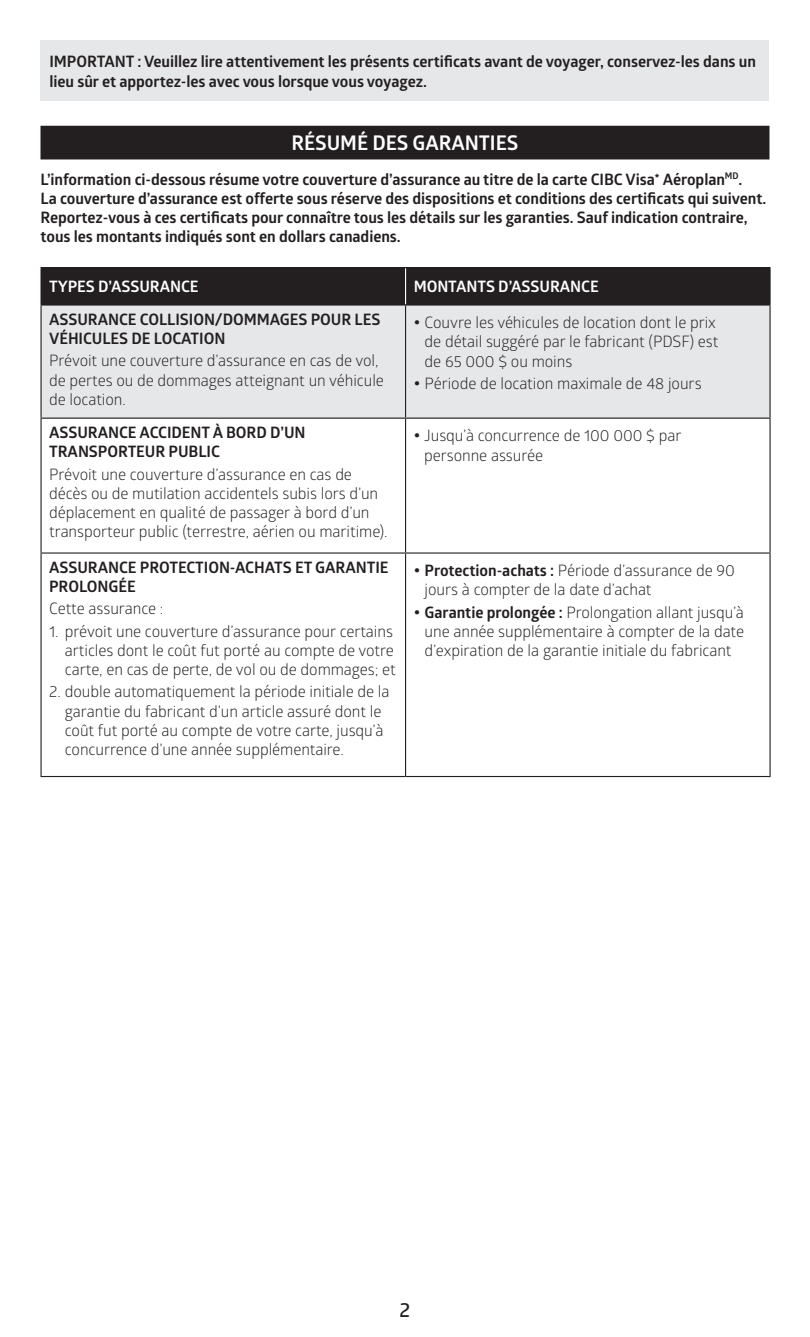
<style>
.page{position:relative;width:810px;height:1337px;background:#fff}
.page>*{position:absolute;margin:0;border:0;box-sizing:border-box;transform-origin:0 0}
.t1{font:700 20.25px "Glober";letter-spacing:-.005em;color:#fff}
.t2{font:600 20.25px "Glober";color:#231f20}
.t3{font:15.75px/19.1px "Glober";letter-spacing:-.005em;color:#231f20}
.t4{font:700 15.75px/19.1px "Glober";letter-spacing:-.005em;color:#231f20}
.t5{font:700 15.75px "Glober";letter-spacing:-.005em;color:#fff}
.s1{font-weight:700;font-size:20.25px}
.s2{font-weight:700}
</style>
<div class="page">
<div style="left:40px;top:40px;width:730px;height:61px;background:#e6e7e9"></div>
<div style="left:41px;top:305px;width:365px;height:113px;background:#e6e7e9"></div>
<div style="left:406px;top:305px;width:364px;height:113px;background:#e6e7e9"></div>
<div style="left:41px;top:268px;width:365px;height:37px;background:#231f20"></div>
<div style="left:406px;top:268px;width:364px;height:37px;background:#231f20"></div>
<hr style="left:40px;top:267px;width:366px;height:1px;background:#231f20">
<hr style="left:40px;top:268px;width:2px;height:36px;background:#231f20">
<hr style="left:40px;top:305px;width:2px;height:112px;background:#231f20">
<hr style="left:40px;top:419px;width:2px;height:133px;background:#231f20">
<hr style="left:40px;top:553px;width:2px;height:223px;background:#231f20">
<hr style="left:40px;top:776px;width:366px;height:1px;background:#231f20">
<hr style="left:406px;top:776px;width:365px;height:1px;background:#231f20">
<hr style="left:405px;top:305px;width:1px;height:112px;background:#231f20">
<hr style="left:770px;top:305px;width:1px;height:112px;background:#231f20">
<hr style="left:405px;top:419px;width:1px;height:133px;background:#231f20">
<hr style="left:770px;top:419px;width:1px;height:133px;background:#231f20">
<hr style="left:405px;top:553px;width:1px;height:223px;background:#231f20">
<hr style="left:770px;top:553px;width:1px;height:223px;background:#231f20">
<hr style="left:406px;top:267px;width:365px;height:1px;background:#231f20">
<hr style="left:770px;top:268px;width:1px;height:36px;background:#231f20">
<hr style="left:405px;top:268px;width:1px;height:36px;background:#fff">
<hr style="left:40px;top:304px;width:366px;height:1px;background:#231f20">
<hr style="left:406px;top:304px;width:365px;height:1px;background:#231f20">
<hr style="left:40px;top:417px;width:366px;height:2px;background:#231f20">
<hr style="left:406px;top:417px;width:365px;height:2px;background:#231f20">
<hr style="left:40px;top:552px;width:366px;height:1px;background:#231f20">
<hr style="left:406px;top:552px;width:365px;height:1px;background:#231f20">
<div style="left:40px;top:126px;width:730px;height:33px;background:#231f20"></div>
<p class="t4" style="left:50px;top:51px;width:708px;line-height:20.2px">IMPORTANT : Veuillez lire attentivement les présents certificats avant de voyager, conservez-les dans un lieu sûr et apportez-les avec vous lorsque vous voyagez.</p>
<p class="t1" style="left:292px;top:129px;width:228px">RÉSUMÉ DES GARANTIES</p>
<p class="t4" style="left:40px;top:169px;width:727px">L’information ci-dessous résume votre couverture d’assurance au titre de la carte CIBC Visa* Aéroplan<sup>MD</sup>.<br>La couverture d’assurance est offerte sous réserve des dispositions et conditions des certificats qui suivent.<br>Reportez-vous à ces certificats pour connaître tous les détails sur les garanties. Sauf indication contraire, tous les montants indiqués sont en dollars canadiens.</p>
<p class="t5" style="left:49px;top:276px;width:151px">TYPES D’ASSURANCE</p>
<p class="t5" style="left:414px;top:276px;width:187px">MONTANTS D’ASSURANCE</p>
<p class="t4" style="left:49px;top:309px;width:333px">ASSURANCE COLLISION/DOMMAGES POUR LES<br>VÉHICULES DE LOCATION</p>
<p class="t3" style="left:49px;top:350px;width:336px">Prévoit une couverture d’assurance en cas de vol, de pertes ou de dommages atteignant un véhicule de location.</p>
<p class="t3" style="left:425px;top:312px;width:295px;text-indent:-11px"><span class="s1">•</span> Couvre les véhicules de location dont le prix de détail suggéré par le fabricant (PDSF) est de 65 000 $ ou moins</p>
<p class="t3" style="left:414px;top:373px;width:289px"><span class="s1">•</span> Période de location maximale de 48 jours</p>
<p class="t4" style="left:49px;top:422px;width:258px">ASSURANCE ACCIDENT À BORD D’UN<br>TRANSPORTEUR PUBLIC</p>
<p class="t3" style="left:49px;top:464px;width:340px">Prévoit une couverture d’assurance en cas de décès ou de mutilation accidentels subis lors d’un déplacement en qualité de passager à bord d’un transporteur public (terrestre, aérien ou maritime).</p>
<p class="t4" style="left:49px;top:557px;width:341px">ASSURANCE PROTECTION-ACHATS ET GARANTIE<br>PROLONGÉE</p>
<p class="t3" style="left:49px;top:598px;width:116px">Cette assurance :</p>
<p class="t3" style="left:65px;top:621px;width:333px;text-indent:-16px">1. prévoit une couverture d’assurance pour certains articles dont le coût fut porté au compte de votre carte, en cas de perte, de vol ou de dommages; et</p>
<p class="t3" style="left:65px;top:681px;width:326px;text-indent:-16px">2. double automatiquement la période initiale de la garantie du fabricant d’un article assuré dont le coût fut porté au compte de votre carte, jusqu’à concurrence d’une année supplémentaire.</p>
<p class="t3" style="left:424px;top:425px;width:259px;text-indent:-11px"><span class="s1">•</span> Jusqu’à concurrence de 100 000 $ par personne assurée</p>
<p class="t3" style="left:425px;top:560px;width:312px;text-indent:-11px"><span class="s1">•</span> <span class="s2">Protection-achats :</span> Période d’assurance de 90 jours à compter de la date d’achat</p>
<p class="t3" style="left:425px;top:602px;width:321px;text-align:justify;text-indent:-11px"><span class="s1">•</span> <span class="s2">Garantie prolongée :</span> Prolongation allant jusqu’à une année supplémentaire à compter de la date d’expiration de la garantie initiale du fabricant</p>
<p class="t2" style="left:400px;top:1295px;width:12px">2</p>
</div>
